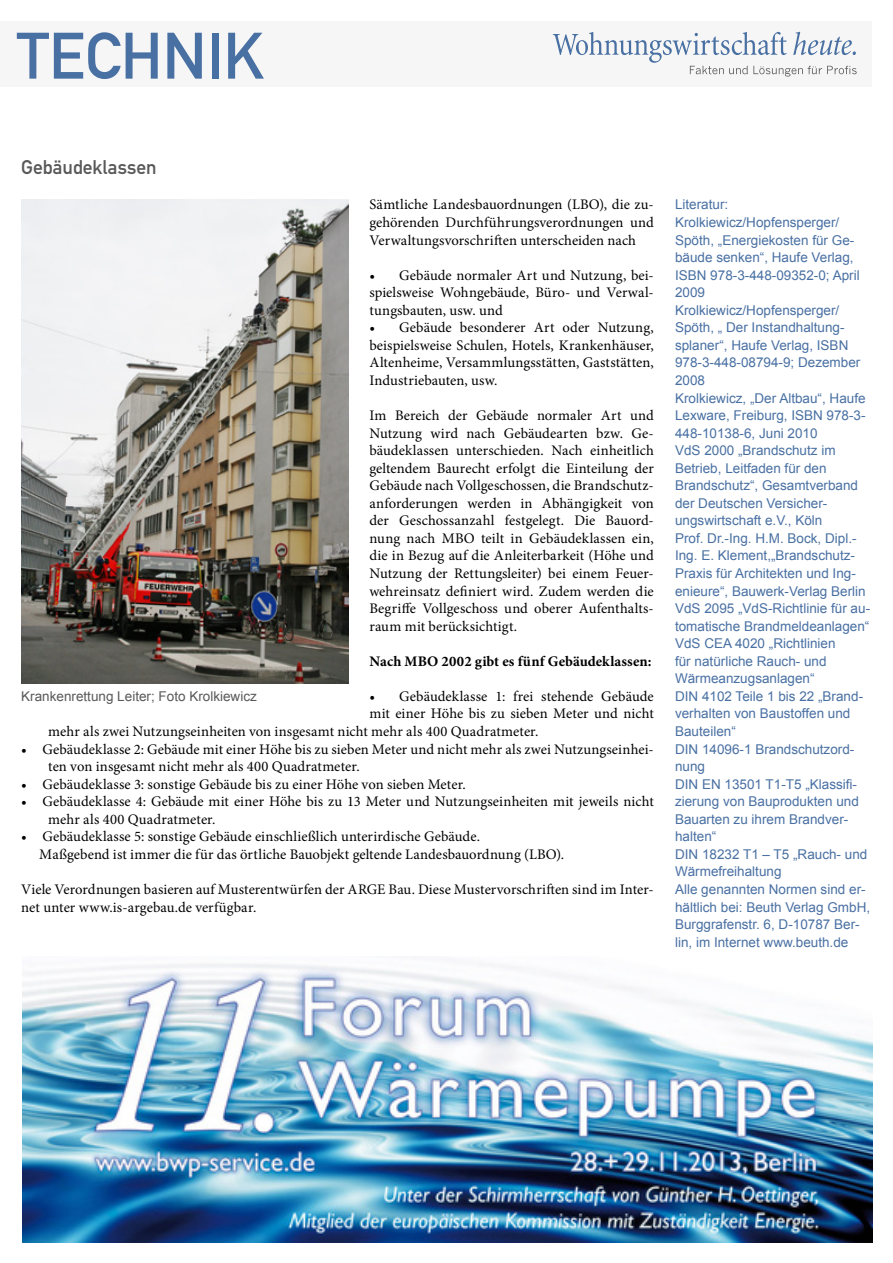
<style>
.page{position:relative;width:893px;height:1263px;background:#fff}
.page>*{position:absolute;margin:0;border:0;box-sizing:border-box;transform-origin:0 0}
.t1{font:64.5px "DIN Mittelschrift";color:#4970a3}
.Überschrift_Grau{font:19.5px "DIN Mittelschrift";color:#595959}
.Fließtext_erste_Zeil{font:14.7px/17.5px "Minion Pro";letter-spacing:.005em;color:#000;text-align:justify}
.Fliesstext{font:14.7px "Minion Pro";letter-spacing:.005em;color:#000}
.AUTOR{font:700 14.7px "Minion Pro";letter-spacing:.01em;color:#000}
.Info{font:13.5px/17.5px "Arial";color:#4970a3}
.Bildunterschrift{font:13.5px "Arial";color:#595959}
</style>
<div class="page">
<div style="left:0;top:21px;width:872px;height:66px;background:#f6f6f6"></div>
<svg style="left:553px;top:32px;width:304px;height:45px"></svg>
<img style="left:21px;top:200px;width:327px;height:483px">
<img style="left:22px;top:964px;width:850px;height:278px">
<h1 class="t1" style="left:17px;top:18px;width:249px">TECHNIK</h1>
<p class="Überschrift_Grau" style="left:21px;top:156px;width:137px">Gebäudeklassen</p>
<p class="Fließtext_erste_Zeil" style="left:369px;top:196px;width:286px">Sämtliche Landesbauordnungen (LBO), die zu&shy;gehörenden Durchführungsverordnungen und Verwaltungsvorschriften unterscheiden nach</p>
<p class="Fließtext_erste_Zeil" style="left:369px;top:266px;width:286px">• Gebäude normaler Art und Nutzung, bei&shy;spielsweise Wohngebäude, Büro- und Verwal&shy;tungsbauten, usw. und</p>
<p class="Fließtext_erste_Zeil" style="left:369px;top:319px;width:286px">• Gebäude besonderer Art oder Nutzung, beispielsweise Schulen, Hotels, Krankenhäuser, Altenheime, Versammlungsstätten, Gaststätten, Industriebauten, usw.</p>
<p class="Fließtext_erste_Zeil" style="left:369px;top:407px;width:286px">Im Bereich der Gebäude normaler Art und Nutzung wird nach Gebäudearten bzw. Ge&shy;bäudeklassen unterschieden. Nach einheitlich geltendem Baurecht erfolgt die Einteilung der Gebäude nach Vollgeschossen, die Brandschutz&shy;anforderungen werden in Abhängigkeit von der Geschossanzahl festgelegt. Die Bauord&shy;nung nach MBO teilt in Gebäudeklassen ein, die in Bezug auf die Anleiterbarkeit (Höhe und Nutzung der Rettungsleiter) bei einem Feuer&shy;wehreinsatz definiert wird. Zudem werden die Begriffe Vollgeschoss und oberer Aufenthalts&shy;raum mit berücksichtigt.</p>
<p class="AUTOR" style="left:369px;top:651px;width:284px">Nach MBO 2002 gibt es fünf Gebäudeklassen:</p>
<p class="Fließtext_erste_Zeil" style="left:369px;top:687px;width:286px">• Gebäudeklasse 1: frei stehende Gebäude</p>
<p class="Fließtext_erste_Zeil" style="left:369px;top:705px;width:286px">mit einer Höhe bis zu sieben Meter und nicht</p>
<p class="Fließtext_erste_Zeil" style="left:48px;top:723px;width:492px">mehr als zwei Nutzungseinheiten von insgesamt nicht mehr als 400 Quadratmeter.</p>
<p class="Fließtext_erste_Zeil" style="left:48px;top:740px;width:607px;text-indent:-27px">• Gebäudeklasse 2: Gebäude mit einer Höhe bis zu sieben Meter und nicht mehr als zwei Nutzungseinhei&shy;ten von insgesamt nicht mehr als 400 Quadratmeter.</p>
<p class="Fließtext_erste_Zeil" style="left:21px;top:775px;width:446px">• Gebäudeklasse 3: sonstige Gebäude bis zu einer Höhe von sieben Meter.</p>
<p class="Fließtext_erste_Zeil" style="left:48px;top:793px;width:607px;text-indent:-27px">• Gebäudeklasse 4: Gebäude mit einer Höhe bis zu 13 Meter und Nutzungseinheiten mit jeweils nicht mehr als 400 Quadratmeter.</p>
<p class="Fließtext_erste_Zeil" style="left:21px;top:828px;width:460px">• Gebäudeklasse 5: sonstige Gebäude einschließlich unterirdische Gebäude.</p>
<p class="Fliesstext" style="left:39px;top:844px;width:527px">Maßgebend ist immer die für das örtliche Bauobjekt geltende Landesbauordnung (LBO).</p>
<p class="Fließtext_erste_Zeil" style="left:21px;top:880px;width:634px">Viele Verordnungen basieren auf Musterentwürfen der ARGE Bau. Diese Mustervorschriften sind im Inter&shy;net unter www.is-argebau.de verfügbar.</p>
<p class="Bildunterschrift" style="left:21px;top:687px;width:237px">Krankenrettung Leiter; Foto Krolkiewicz</p>
<p class="Info" style="left:675px;top:196px;width:55px">Literatur:</p>
<p class="Info" style="left:675px;top:214px;width:186px">Krolkiewicz/Hopfensperger/<br>Spöth, „Energiekosten für Ge&shy;bäude senken“, Haufe Verlag,<br>ISBN 978-3-448-09352-0; April<br>2009</p>
<p class="Info" style="left:675px;top:301px;width:187px">Krolkiewicz/Hopfensperger/<br>Spöth, „ Der Instandhaltung&shy;splaner“, Haufe Verlag, ISBN<br>978-3-448-08794-9; Dezember<br>2008</p>
<p class="Info" style="left:675px;top:389px;width:192px;text-align:justify">Krolkiewicz, „Der Altbau“, Haufe Lexware, Freiburg, ISBN 978-3- 448-10138-6, Juni 2010</p>
<p class="Info" style="left:675px;top:442px;width:185px">VdS 2000 „Brandschutz im<br>Betrieb, Leitfaden für den<br>Brandschutz“, Gesamtverband der Deutschen Versicher&shy;ungswirtschaft e.V., Köln</p>
<p class="Info" style="left:675px;top:529px;width:192px">Prof. Dr.-Ing. H.M. Bock, Dipl.-<br>Ing. E. Klement,„Brandschutz-<br>Praxis für Architekten und Ing&shy;enieure“, Bauwerk-Verlag Berlin</p>
<p class="Info" style="left:675px;top:600px;width:197px">VdS 2095 „VdS-Richtlinie für au&shy;tomatische Brandmeldeanlagen“</p>
<p class="Info" style="left:675px;top:635px;width:162px">VdS CEA 4020 „Richtlinien für natürliche Rauch- und<br>Wärmeanzugsanlagen“</p>
<p class="Info" style="left:675px;top:687px;width:190px">DIN 4102 Teile 1 bis 22 „Brand&shy;verhalten von Baustoffen und<br>Bauteilen“</p>
<p class="Info" style="left:675px;top:740px;width:181px">DIN 14096-1 Brandschutzord&shy;nung</p>
<p class="Info" style="left:675px;top:775px;width:185px">DIN EN 13501 T1-T5 „Klassifi&shy;zierung von Bauprodukten und<br>Bauarten zu ihrem Brandver&shy;halten“</p>
<p class="Info" style="left:675px;top:845px;width:194px">DIN 18232 T1 – T5 „Rauch- und<br>Wärmefreihaltung</p>
<p class="Info" style="left:675px;top:880px;width:197px">Alle genannten Normen sind er&shy;hältlich bei: Beuth Verlag GmbH,<br>Burggrafenstr. 6, D-10787 Ber&shy;lin, im Internet www.beuth.de</p>
</div>
